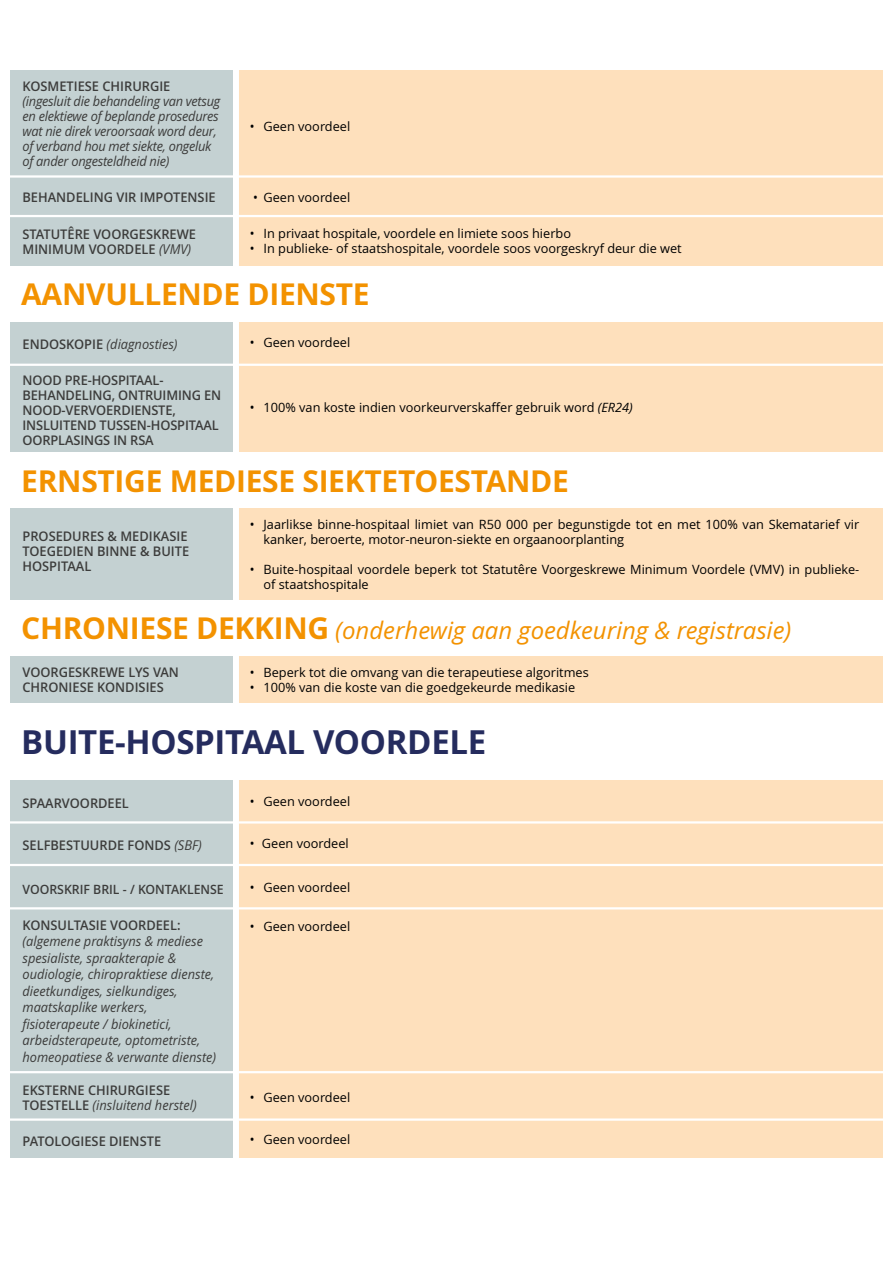
<style>
.page{position:relative;width:893px;height:1263px;background:#fff}
.page>*{position:absolute;margin:0;border:0;box-sizing:border-box;transform-origin:0 0}
.t1{font:700 33px "Open Sans";letter-spacing:-.01em;color:#252c5e}
.t2{font:700 30px "Open Sans";letter-spacing:-.01em;color:#f39200}
.t3{font:italic 24px "Open Sans";color:#f39200}
.t4{font:600 13.5px/15px "Open Sans";color:#3c3c3b;scale:.95 1}
.t5{font:italic 13.5px/16.5px "Open Sans";color:#3c3c3b;scale:.95 1}
.t6{font:italic 13.5px/15px "Open Sans";letter-spacing:-.02em;color:#3c3c3b;scale:.95 1}
.t7{font:600 13.05px "Open Sans";color:#3c3c3b;scale:.94 1}
.t8{font:12.75px/15px "Open Sans";color:#000}
.s1{font-weight:400;font-style:italic}
.s2{font-weight:600;font-style:normal}
.s3{font-style:italic}
.s4{font-weight:700;font-style:normal;font-size:30px}
</style>
<div class="page">
<div style="left:231px;top:71px;width:651px;height:1087px;background:#fee0bc"></div>
<div style="left:11px;top:71px;width:228px;height:1087px;background:#c4d1d2"></div>
<div style="left:233px;top:55px;width:6px;height:1136px;background:#fff"></div>
<hr style="left:0;top:215px;width:893px;height:2px;background:#fff">
<hr style="left:0;top:175px;width:893px;height:3px;background:#fff">
<hr style="left:0;top:364px;width:893px;height:2px;background:#fff">
<hr style="left:0;top:821px;width:893px;height:2px;background:#fff">
<hr style="left:0;top:864px;width:893px;height:2px;background:#fff">
<hr style="left:0;top:907px;width:893px;height:2px;background:#fff">
<hr style="left:0;top:1071px;width:893px;height:2px;background:#fff">
<hr style="left:0;top:1118px;width:893px;height:3px;background:#fff">
<div style="left:0;top:266px;width:893px;height:55px;background:#fff"></div>
<div style="left:0;top:452px;width:893px;height:56px;background:#fff"></div>
<div style="left:0;top:600px;width:893px;height:55px;background:#fff"></div>
<div style="left:0;top:703px;width:893px;height:76px;background:#fff"></div>
<p class="t4" style="left:23px;top:79px;width:157px">KOSMETIESE CHIRURGIE</p>
<p class="t6" style="left:23px;top:94px;width:210px">(ingesluit die behandeling van vetsug en elektiewe of beplande prosedures wat nie direk veroorsaak word deur, of verband hou met siekte, ongeluk of ander ongesteldheid nie)</p>
<p class="t4" style="left:23px;top:190px;width:205px">BEHANDELING VIR IMPOTENSIE</p>
<p class="t4" style="left:23px;top:227px;width:184px">STATUTÊRE VOORGESKREWE<br>MINIMUM VOORDELE <span class="s1">(VMV)</span></p>
<p class="t8" style="left:250px;top:119px;width:102px">• Geen voordeel</p>
<p class="t8" style="left:253px;top:190px;width:99px">• Geen voordeel</p>
<p class="t8" style="left:250px;top:226px;width:323px">• In privaat hospitale, voordele en limiete soos hierbo</p>
<p class="t8" style="left:250px;top:241px;width:433px">• In publieke- of staatshospitale, voordele soos voorgeskryf deur die wet</p>
<h2 class="t2" style="left:21px;top:277px;width:350px">AANVULLENDE DIENSTE</h2>
<p class="t5" style="left:23px;top:336px;width:165px"><span class="s2">ENDOSKOPIE</span> (diagnosties)</p>
<p class="t4" style="left:23px;top:373px;width:211px">NOOD PRE-HOSPITAAL-<br>BEHANDELING, ONTRUIMING EN<br>NOOD-VERVOERDIENSTE,<br>INSLUITEND TUSSEN-HOSPITAAL<br>OORPLASINGS IN RSA</p>
<p class="t8" style="left:250px;top:335px;width:102px">• Geen voordeel</p>
<p class="t8" style="left:250px;top:400px;width:385px">• 100% van koste indien voorkeurverskaffer gebruik word <span class="s3">(ER24)</span></p>
<h2 class="t2" style="left:21px;top:464px;width:549px">ERNSTIGE MEDIESE SIEKTETOESTANDE</h2>
<p class="t4" style="left:23px;top:529px;width:177px">PROSEDURES &amp; MEDIKASIE<br>TOEGEDIEN BINNE &amp; BUITE<br>HOSPITAAL</p>
<p class="t8" style="left:263px;top:517px;width:597px;text-indent:-14px">• Jaarlikse binne-hospitaal limiet van R50 000 per begunstigde tot en met 100% van Skematarief vir kanker, beroerte, motor-neuron-siekte en orgaanoorplanting</p>
<p class="t8" style="left:263px;top:562px;width:597px;text-indent:-14px">• Buite-hospitaal voordele beperk tot Statutêre Voorgeskrewe Minimum Voordele (VMV) in publieke&shy;of staatshospitale</p>
<h3 class="t3" style="left:21px;top:617px;width:772px"><span class="s4">CHRONIESE DEKKING</span> (onderhewig aan goedkeuring &amp; registrasie)</h3>
<p class="t4" style="left:23px;top:665px;width:166px">VOORGESKREWE LYS VAN<br>CHRONIESE KONDISIES</p>
<p class="t8" style="left:250px;top:665px;width:341px">• Beperk tot die omvang van die terapeutiese algoritmes</p>
<p class="t8" style="left:250px;top:680px;width:327px">• 100% van die koste van die goedgekeurde medikasie</p>
<h1 class="t1" style="left:21px;top:723px;width:467px">BUITE-HOSPITAAL VOORDELE</h1>
<p class="t4" style="left:23px;top:796px;width:113px">SPAARVOORDEEL</p>
<p class="t4" style="left:23px;top:838px;width:190px">SELFBESTUURDE FONDS <span class="s1">(SBF)</span></p>
<p class="t7" style="left:23px;top:881px;width:216px">VOORSKRIF BRIL - / KONTAKLENSE</p>
<p class="t4" style="left:23px;top:917px;width:168px">KONSULTASIE VOORDEEL:</p>
<p class="t5" style="left:23px;top:933px;width:205px">(algemene praktisyns &amp; mediese spesialiste, spraakterapie &amp; oudiologie, chiropraktiese dienste, dieetkundiges, sielkundiges, maatskaplike werkers, fisioterapeute / biokinetici, arbeidsterapeute, optometriste, homeopatiese &amp; verwante dienste)</p>
<p class="t4" style="left:23px;top:1082px;width:185px">EKSTERNE CHIRURGIESE<br>TOESTELLE <span class="s1">(insluitend herstel)</span></p>
<p class="t4" style="left:23px;top:1133px;width:147px">PATOLOGIESE DIENSTE</p>
<p class="t8" style="left:250px;top:794px;width:102px">• Geen voordeel</p>
<p class="t8" style="left:250px;top:836px;width:101px">• Geen voordeel</p>
<p class="t8" style="left:250px;top:880px;width:102px">• Geen voordeel</p>
<p class="t8" style="left:250px;top:919px;width:102px">• Geen voordeel</p>
<p class="t8" style="left:250px;top:1090px;width:102px">• Geen voordeel</p>
<p class="t8" style="left:250px;top:1132px;width:102px">• Geen voordeel</p>
</div>
